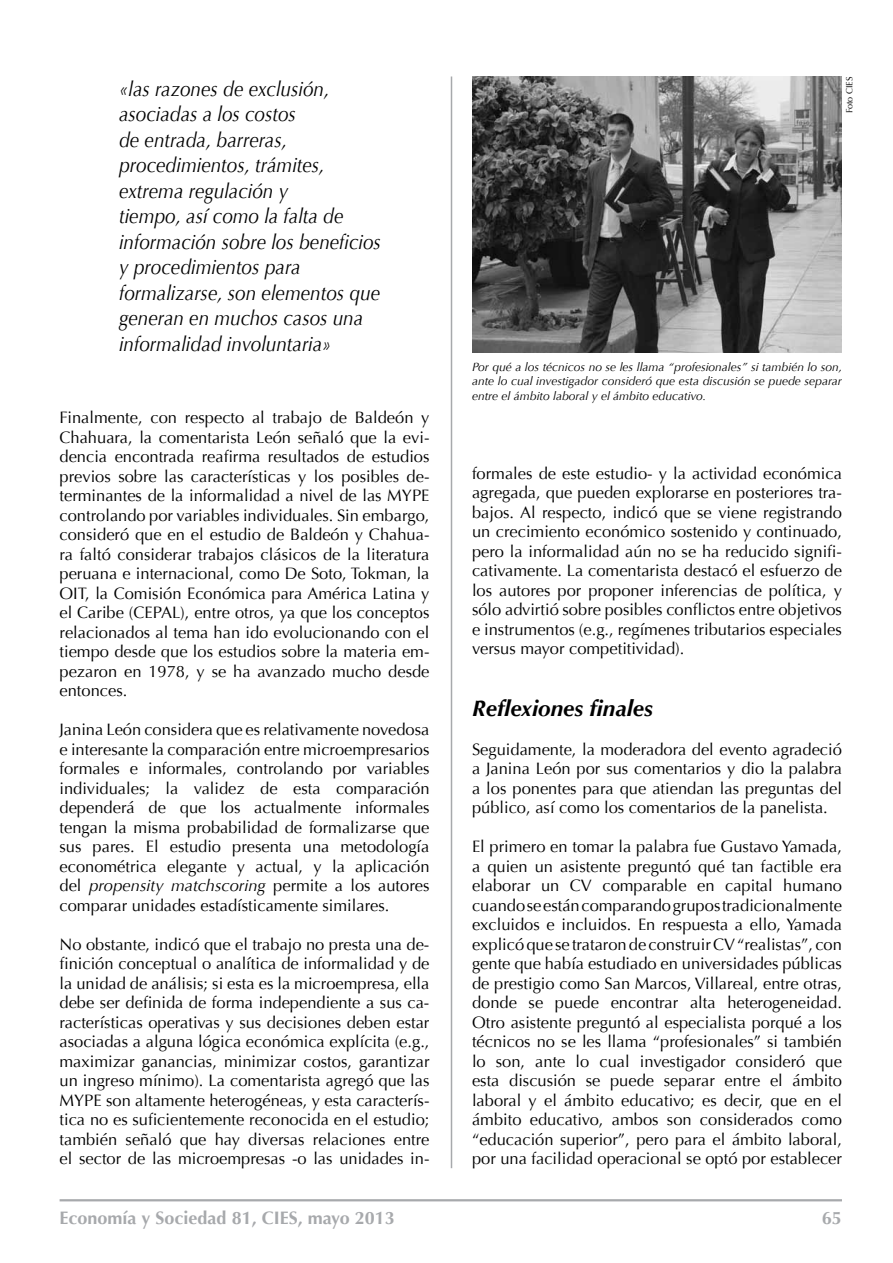
<style>
.page{position:relative;width:893px;height:1263px;background:#fff}
.page>*{position:absolute;margin:0;border:0;box-sizing:border-box;transform-origin:0 0}
.t1{font:italic 700 22.5px "Optima";color:#000}
.t2{font:italic 21px/25.5px "Optima";color:#000;scale:.9 1}
.t3{font:700 18px "Optima";color:#a7a9ac}
.t4{font:16.5px/19.5px "Optima";color:#000;text-align:justify}
.t5{font:italic 12px/14.2px "Optima";color:#000;text-align:justify}
.t6{font:9px "Optima";color:#000}
.s1{font-style:italic}
</style>
<div class="page">
<hr style="left:60px;top:1199px;width:782px;height:2px;background:#a7a9ac">
<hr style="left:451px;top:77px;width:1px;height:1091px;background:#a7a9ac">
<img style="left:472px;top:77px;width:370px;height:276px">
<p class="t2" style="left:119px;top:76px;width:292px">«las razones de exclusión, asociadas a los costos<br>de entrada, barreras, procedimientos, trámites, extrema regulación y<br>tiempo, así como la falta de información sobre los beneficios y procedimientos para formalizarse, son elementos que generan en muchos casos una informalidad involuntaria»</p>
<p class="t4" style="left:60px;top:408px;width:371px">Finalmente, con respecto al trabajo de Baldeón y Chahuara, la comentarista León señaló que la evi&shy;dencia encontrada reafirma resultados de estudios previos sobre las características y los posibles de&shy;terminantes de la informalidad a nivel de las MYPE controlando por variables individuales. Sin embargo, consideró que en el estudio de Baldeón y Chahua&shy;ra faltó considerar trabajos clásicos de la literatura peruana e internacional, como De Soto, Tokman, la OIT, la Comisión Económica para América Latina y el Caribe (CEPAL), entre otros, ya que los conceptos relacionados al tema han ido evolucionando con el tiempo desde que los estudios sobre la materia em&shy;pezaron en 1978, y se ha avanzado mucho desde entonces.</p>
<p class="t4" style="left:60px;top:720px;width:371px">Janina León considera que es relativamente novedosa e interesante la comparación entre microempresarios formales e informales, controlando por variables individuales; la validez de esta comparación dependerá de que los actualmente informales tengan la misma probabilidad de formalizarse que sus pares. El estudio presenta una metodología econométrica elegante y actual, y la aplicación del <span class="s1">propensity matchscoring</span> permite a los autores comparar unidades estadísticamente similares.</p>
<p class="t4" style="left:60px;top:935px;width:371px">No obstante, indicó que el trabajo no presta una de&shy;finición conceptual o analítica de informalidad y de la unidad de análisis; si esta es la microempresa, ella debe ser definida de forma independiente a sus ca&shy;racterísticas operativas y sus decisiones deben estar asociadas a alguna lógica económica explícita (e.g., maximizar ganancias, minimizar costos, garantizar un ingreso mínimo). La comentarista agregó que las MYPE son altamente heterogéneas, y esta caracterís&shy;tica no es suficientemente reconocida en el estudio; también señaló que hay diversas relaciones entre el sector de las microempresas -o las unidades in-</p>
<p class="t6" style="left:844px;top:113px;width:38px;rotate:-90deg">Foto CIES</p>
<p class="t5" style="left:472px;top:360px;width:371px">Por qué a los técnicos no se les llama “profesionales” si también lo son, ante lo cual investigador consideró que esta discusión se puede separar entre el ámbito laboral y el ámbito educativo.</p>
<p class="t4" style="left:472px;top:464px;width:371px">formales de este estudio- y la actividad económica agregada, que pueden explorarse en posteriores tra&shy;bajos. Al respecto, indicó que se viene registrando un crecimiento económico sostenido y continuado, pero la informalidad aún no se ha reducido signifi&shy;cativamente. La comentarista destacó el esfuerzo de los autores por proponer inferencias de política, y sólo advirtió sobre posibles conflictos entre objetivos e instrumentos (e.g., regímenes tributarios especiales versus mayor competitividad).</p>
<h1 class="t1" style="left:472px;top:695px;width:182px">Reflexiones finales</h1>
<p class="t4" style="left:472px;top:739px;width:371px">Seguidamente, la moderadora del evento agradeció a Janina León por sus comentarios y dio la palabra a los ponentes para que atiendan las preguntas del público, así como los comentarios de la panelista.</p>
<p class="t4" style="left:472px;top:837px;width:371px">El primero en tomar la palabra fue Gustavo Yamada, a quien un asistente preguntó qué tan factible era elaborar un CV comparable en capital humano cuando se están comparando grupos tradicionalmente excluidos e incluidos. En respuesta a ello, Yamada explicó que se trataron de construir CV “realistas”, con gente que había estudiado en universidades públicas de prestigio como San Marcos, Villareal, entre otras, donde se puede encontrar alta heterogeneidad.<br>Otro asistente preguntó al especialista porqué a los técnicos no se les llama “profesionales” si también lo son, ante lo cual investigador consideró que esta discusión se puede separar entre el ámbito laboral y el ámbito educativo; es decir, que en el ámbito educativo, ambos son considerados como “educación superior”, pero para el ámbito laboral, por una facilidad operacional se optó por establecer</p>
<p class="t3" style="left:60px;top:1208px;width:337px">Economía y Sociedad 81, CIES, mayo 2013</p>
<p class="t3" style="left:822px;top:1208px;width:22px">65</p>
</div>
